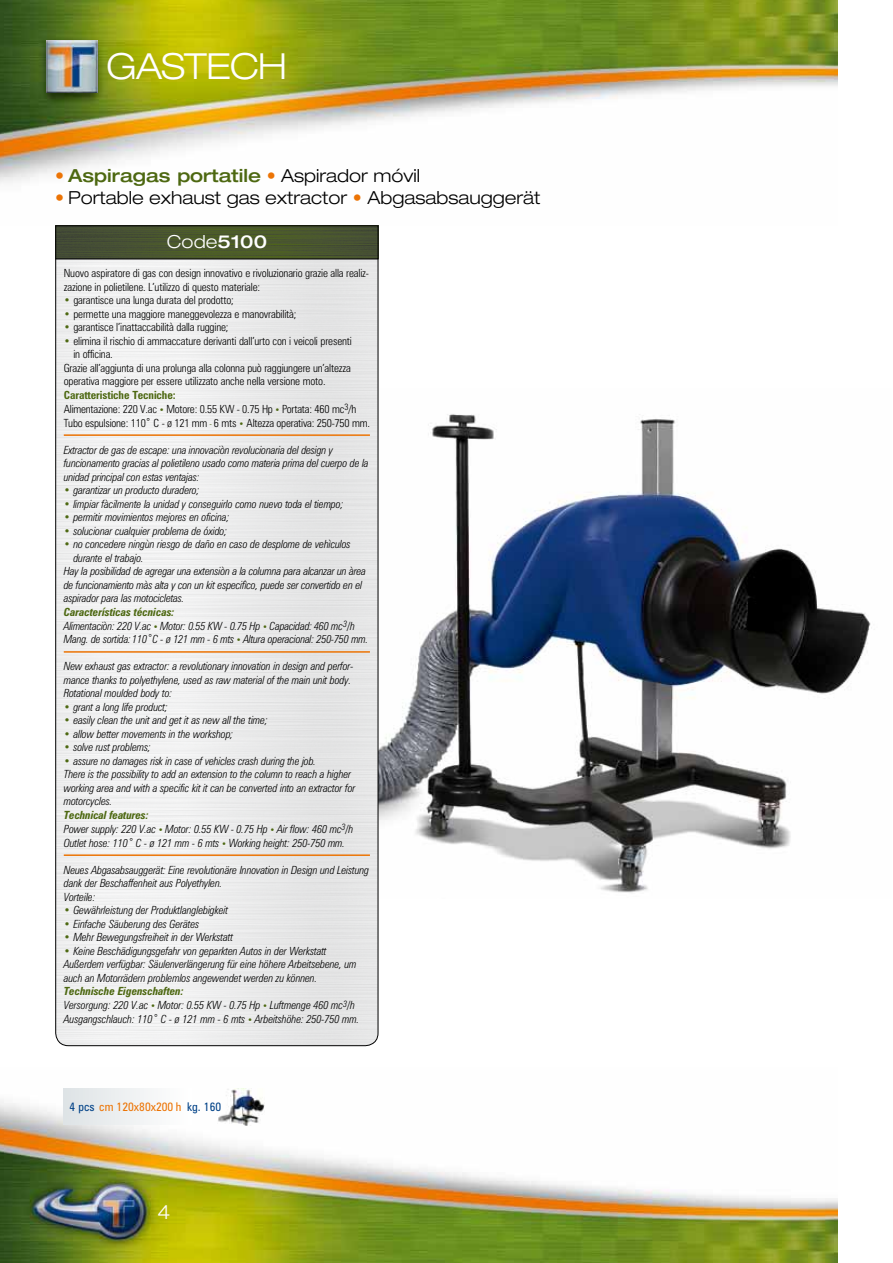
<style>
.page{position:relative;width:893px;height:1263px;background:#fff}
.page>*{position:absolute;margin:0;border:0;box-sizing:border-box;transform-origin:0 0}
.t1{font:300 expanded 36px "Ford";letter-spacing:-.025em;color:#fff}
.t2{font:300 expanded 19.5px "Ford";color:#fff}
.t3{font:300 expanded 18px "Ford";color:#000}
.t4{font:500 expanded 18px "Ford";color:#4d6811}
.t5{font:300 expanded 18px "Ford";color:#fff}
.t6{font:condensed 12px "Zurich BT";color:#ec7405}
.t7{font:italic 300 condensed 11.25px/13.5px "Zurich BT";letter-spacing:-.015em;color:#000}
.t8{font:300 condensed 11.25px/13.8px "Zurich BT";letter-spacing:-.015em;color:#000}
.s1{font-weight:300;color:#ec7405}
.s2{font-weight:300;color:#000}
.s3{color:#ec7405}
.s4{font-weight:500}
.s5{color:#4d6811}
.s6{font-weight:700;color:#4d6811}
.s7{font-size:9px;color:#4d6811}
.s8{font-style:normal;font-size:9px;color:#4d6811}
.s9{color:#004187}
</style>
<div class="page">
<img style="left:0;top:0;width:838px;height:226px">
<img style="left:47px;top:40px;width:50px;height:52px">
<img style="left:0;top:1088px;width:838px;height:175px">
<img style="left:378px;top:388px;width:493px;height:511px">
<img style="left:56px;top:259px;width:322px;height:787px">
<hr style="left:64px;top:434px;width:306px;height:2px;background:#ec7405">
<hr style="left:64px;top:651px;width:306px;height:2px;background:#ec7405">
<hr style="left:64px;top:854px;width:306px;height:2px;background:#ec7405">
<img style="left:57px;top:227px;width:319px;height:30px">
<div style="left:55px;top:225px;width:323px;height:34px;border:1px solid #000"></div>
<img style="left:217px;top:1088px;width:48px;height:37px">
<div style="left:64px;top:1088px;width:127px;height:37px;background:linear-gradient(to right,#dee3e5,#fff)"></div>
<h1 class="t1" style="left:106px;top:45px;width:182px">GASTECH</h1>
<h3 class="t4" style="left:55px;top:165px;width:366px"><span class="s1">•</span> Aspiragas portatile <span class="s1">•</span> <span class="s2">Aspirador móvil</span></h3>
<h3 class="t3" style="left:55px;top:187px;width:487px"><span class="s3">•</span> Portable exhaust gas extractor <span class="s3">•</span> Abgasabsauggerät</h3>
<h3 class="t5" style="left:167px;top:231px;width:102px">Code<span class="s4">5100</span></h3>
<p class="t8" style="left:64px;top:267px;width:307px">Nuovo aspiratore di gas con design innovativo e rivoluzionario grazie alla realiz&shy;zazione in polietilene. L’utilizzo di questo materiale:</p>
<p class="t8" style="left:64px;top:293px;width:172px"><span class="s5">•</span> garantisce una lunga durata del prodotto;</p>
<p class="t8" style="left:64px;top:307px;width:234px"><span class="s5">•</span> permette una maggiore maneggevolezza e manovrabilità;</p>
<p class="t8" style="left:64px;top:320px;width:166px"><span class="s5">•</span> garantisce l’inattaccabilità dalla ruggine;</p>
<p class="t8" style="left:64px;top:334px;width:290px"><span class="s5">•</span> elimina il rischio di ammaccature derivanti dall’urto con i veicoli presenti</p>
<p class="t8" style="left:73px;top:347px;width:41px">in officina.</p>
<p class="t8" style="left:64px;top:361px;width:289px">Grazie all’aggiunta di una prolunga alla colonna può raggiungere un’altezza</p>
<p class="t8" style="left:64px;top:374px;width:263px">operativa maggiore per essere utilizzato anche nella versione moto.</p>
<p class="t8" style="left:64px;top:388px;width:308px"><span class="s6">Caratteristiche Tecniche:<br></span>Alimentazione: 220 V.ac <span class="s7">•</span> Motore: 0.55 KW - 0.75 Hp <span class="s7">•</span> Portata: 460 mc<sup>3</sup>/h<br>Tubo espulsione: 110˚ C - ø 121 mm <span class="s7">-</span> 6 mts <span class="s7">•</span> Altezza operativa: 250-750 mm.</p>
<p class="t7" style="left:64px;top:443px;width:306px">Extractor de gas de escape: una innovaciòn revolucionaria del design y funcionamento gracias al polietileno usado como materia prima del cuerpo de la unidad principal con estas ventajas:</p>
<p class="t7" style="left:64px;top:483px;width:137px"><span class="s5">•</span> garantizar un producto duradero;</p>
<p class="t7" style="left:64px;top:497px;width:281px"><span class="s5">•</span> limpiar fàcilmente la unidad y conseguirlo como nuevo toda el tiempo;</p>
<p class="t7" style="left:64px;top:510px;width:167px"><span class="s5">•</span> permitir movimientos mejores en oficina;</p>
<p class="t7" style="left:64px;top:524px;width:165px"><span class="s5">•</span> solucionar cualquier problema de óxido;</p>
<p class="t7" style="left:64px;top:537px;width:288px"><span class="s5">•</span> no concedere ningùn riesgo de daño en caso de desplome de vehìculos</p>
<p class="t7" style="left:73px;top:551px;width:72px">durante el trabajo.</p>
<p class="t7" style="left:64px;top:564px;width:304px">Hay la posibilidad de agregar una extensiòn a la columna para alcanzar un àrea</p>
<p class="t7" style="left:64px;top:578px;width:300px">de funcionamiento màs alta y con un kit especifìco, puede ser convertido en el</p>
<p class="t7" style="left:64px;top:591px;width:122px">aspirador para las motocicletas.</p>
<p class="t7" style="left:64px;top:605px;width:306px"><span class="s6">Características técnicas:<br></span>Alimentaciòn: 220 V.ac <span class="s8">•</span> Motor: 0.55 KW - 0.75 Hp <span class="s8">•</span> Capacidad: 460 mc<sup>3</sup>/h<br>Mang. de sortida:110˚C - ø 121 mm - 6 mts <span class="s8">•</span> Altura operacional: 250-750 mm.</p>
<p class="t7" style="left:64px;top:660px;width:291px">New exhaust gas extractor: a revolutionary innovation in design and perfor&shy;mance thanks to polyethylene, used as raw material of the main unit body.<br>Rotational moulded body to:</p>
<p class="t7" style="left:64px;top:700px;width:106px"><span class="s5">•</span> grant a long life product;</p>
<p class="t7" style="left:64px;top:714px;width:205px"><span class="s5">•</span> easily clean the unit and get it as new all the time;</p>
<p class="t7" style="left:64px;top:727px;width:171px"><span class="s5">•</span> allow better movements in the workshop;</p>
<p class="t7" style="left:64px;top:741px;width:89px"><span class="s5">•</span> solve rust problems;</p>
<p class="t7" style="left:64px;top:754px;width:293px"><span class="s5">•</span> assure no damages risk in case of vehicles crash during the job.<br>There is the possibility to add an extension to the column to reach a higher working area and with a specific kit it can be converted into an extractor for motorcycles.</p>
<p class="t7" style="left:64px;top:808px;width:291px"><span class="s6">Technical features:<br></span>Power supply: 220 V.ac <span class="s8">•</span> Motor: 0.55 KW - 0.75 Hp <span class="s8">•</span> Air flow: 460 mc<sup>3</sup>/h<br>Outlet hose: 110˚ C - ø 121 mm - 6 mts <span class="s8">•</span> Working height: 250-750 mm.</p>
<p class="t7" style="left:64px;top:863px;width:307px">Neues Abgasabsauggerät: Eine revolutionäre Innovation in Design und Leistung dank der Beschaffenheit aus Polyethylen.<br>Vorteile:</p>
<p class="t7" style="left:64px;top:903px;width:166px"><span class="s5">•</span> Gewährleistung der Produktlanglebigkeit</p>
<p class="t7" style="left:64px;top:917px;width:137px"><span class="s5">•</span> Einfache Säuberung des Gerätes</p>
<p class="t7" style="left:64px;top:930px;width:171px"><span class="s5">•</span> Mehr Bewegungsfreiheit in der Werkstatt</p>
<p class="t7" style="left:64px;top:944px;width:294px"><span class="s5">•</span> Keine Beschädigungsgefahr von geparkten Autos in der Werkstatt<br>Außerdem verfügbar: Säulenverlängerung für eine höhere Arbeitsebene, um auch an Motorrädern problemlos angewendet werden zu können.</p>
<p class="t7" style="left:64px;top:984px;width:297px"><span class="s6">Technische Eigenschaften:<br></span>Versorgung: 220 V.ac <span class="s8">•</span> Motor: 0.55 KW - 0.75 Hp <span class="s8">•</span> Luftmenge 460 mc<sup>3</sup>/h<br>Ausgangschlauch: 110˚ C - ø 121 mm - 6 mts <span class="s8">•</span> Arbeitshöhe: 250-750 mm.</p>
<p class="t6" style="left:70px;top:1099px;width:153px"><span class="s9">4 pcs</span> cm 120x80x200 h <span class="s9">kg. 160</span></p>
<h2 class="t2" style="left:157px;top:1200px;width:15px">4</h2>
</div>
